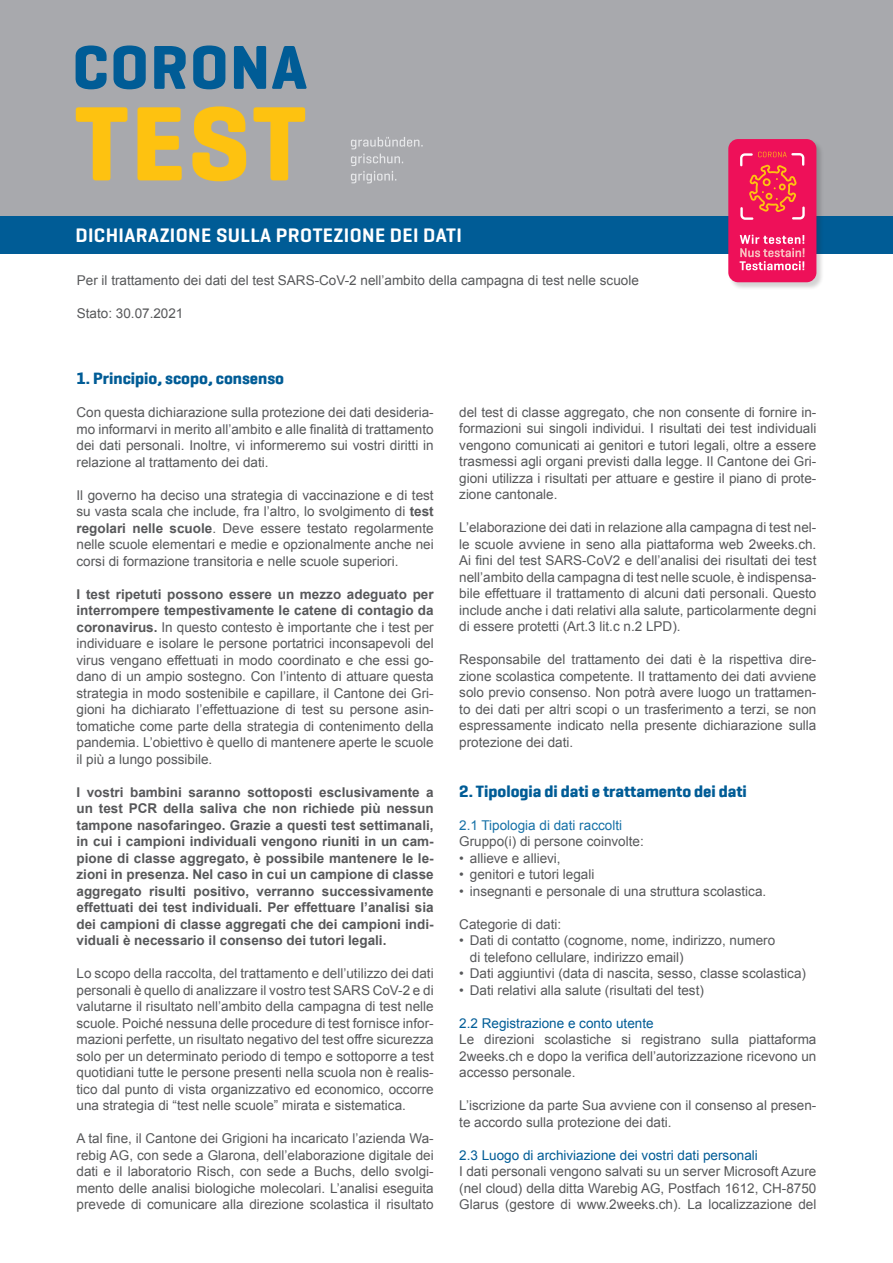
<style>
.page{position:relative;width:893px;height:1263px;background:#fff}
.page>*{position:absolute;margin:0;border:0;box-sizing:border-box;transform-origin:0 0}
.t1{font:600 19.95px "Geogrotesque";letter-spacing:.02em;color:#fff}
.t2{font:700 16.5px "Geogrotesque W01";color:#005c96}
.t3{font:13.5px/16.5px "Arial";color:#57585a;text-align:justify}
.t4{font:700 13.5px/16.5px "Arial";color:#57585a;text-align:justify}
.t5{font:13.5px "Arial";color:#005c96}
.t6{font:13.5px "Arial";color:#1671a7}
.s1{font-weight:700}
</style>
<div class="page">
<div style="left:0;top:212px;width:893px;height:42px;background:#005c96"></div>
<div style="left:0;top:0;width:893px;height:216px;background:#a8a9ad"></div>
<svg style="left:76px;top:107px;width:51px;height:73px"></svg>
<svg style="left:137px;top:107px;width:45px;height:73px"></svg>
<svg style="left:192px;top:106px;width:54px;height:75px"></svg>
<svg style="left:253px;top:107px;width:52px;height:73px"></svg>
<svg style="left:76px;top:45px;width:31px;height:44px"></svg>
<svg style="left:114px;top:45px;width:32px;height:44px"></svg>
<svg style="left:154px;top:46px;width:32px;height:43px"></svg>
<svg style="left:193px;top:45px;width:32px;height:44px"></svg>
<svg style="left:234px;top:46px;width:32px;height:43px"></svg>
<svg style="left:272px;top:46px;width:35px;height:43px"></svg>
<svg style="left:351px;top:137px;width:72px;height:46px"></svg>
<div style="left:728px;top:139px;width:97px;height:151px;background:#231f20;opacity:.2"></div>
<div style="left:728px;top:139px;width:88px;height:143px;background:#ee1059;border-radius:10px"></div>
<svg style="left:740px;top:235px;width:64px;height:35px"></svg>
<svg style="left:740px;top:152px;width:65px;height:68px"></svg>
<h1 class="t1" style="left:75px;top:223px;width:388px">DICHIARAZIONE SULLA PROTEZIONE DEI DATI</h1>
<p class="t3" style="left:77px;top:272px;width:564px">Per il trattamento dei dati del test SARS-CoV-2 nell’ambito della campagna di test nelle scuole</p>
<p class="t3" style="left:77px;top:305px;width:108px">Stato: 30.07.2021</p>
<p class="t2" style="left:77px;top:369px;width:209px">1. Principio, scopo, consenso</p>
<p class="t3" style="left:77px;top:404px;width:359px">Con questa dichiarazione sulla protezione dei dati desideria&shy;mo informarvi in merito all’ambito e alle finalità di trattamento dei dati personali. Inoltre, vi informeremo sui vostri diritti in relazione al trattamento dei dati.</p>
<p class="t3" style="left:77px;top:487px;width:359px">Il governo ha deciso una strategia di vaccinazione e di test su vasta scala che include, fra l’altro, lo svolgimento di <span class="s1">test regolari nelle scuole</span>. Deve essere testato regolarmente nelle scuole elementari e medie e opzionalmente anche nei corsi di formazione transitoria e nelle scuole superiori.</p>
<p class="t3" style="left:77px;top:586px;width:359px"><span class="s1">I test ripetuti possono essere un mezzo adeguato per interrompere tempestivamente le catene di contagio da coronavirus.</span> In questo contesto è importante che i test per individuare e isolare le persone portatrici inconsapevoli del virus vengano effettuati in modo coordinato e che essi go&shy;dano di un ampio sostegno. Con l’intento di attuare questa strategia in modo sostenibile e capillare, il Cantone dei Gri&shy;gioni ha dichiarato l’effettuazione di test su persone asin&shy;tomatiche come parte della strategia di contenimento della pandemia. L’obiettivo è quello di mantenere aperte le scuole il più a lungo possibile.</p>
<p class="t4" style="left:77px;top:784px;width:359px">I vostri bambini saranno sottoposti esclusivamente a un test PCR della saliva che non richiede più nessun tampone nasofaringeo. Grazie a questi test settimanali, in cui i campioni individuali vengono riuniti in un cam&shy;pione di classe aggregato, è possibile mantenere le le&shy;zioni in presenza. Nel caso in cui un campione di classe aggregato risulti positivo, verranno successivamente effettuati dei test individuali. Per effettuare l’analisi sia dei campioni di classe aggregati che dei campioni indi&shy;viduali è necessario il consenso dei tutori legali.</p>
<p class="t3" style="left:77px;top:965px;width:359px">Lo scopo della raccolta, del trattamento e dell’utilizzo dei dati personali è quello di analizzare il vostro test SARS CoV-2 e di valutarne il risultato nell’ambito della campagna di test nelle scuole. Poiché nessuna delle procedure di test fornisce infor&shy;mazioni perfette, un risultato negativo del test offre sicurezza solo per un determinato periodo di tempo e sottoporre a test quotidiani tutte le persone presenti nella scuola non è realis&shy;tico dal punto di vista organizzativo ed economico, occorre una strategia di “test nelle scuole” mirata e sistematica.</p>
<p class="t3" style="left:77px;top:1130px;width:359px">A tal fine, il Cantone dei Grigioni ha incaricato l’azienda Wa&shy;rebig AG, con sede a Glarona, dell’elaborazione digitale dei dati e il laboratorio Risch, con sede a Buchs, dello svolgi&shy;mento delle analisi biologiche molecolari. L’analisi eseguita prevede di comunicare alla direzione scolastica il risultato</p>
<p class="t3" style="left:459px;top:404px;width:359px">del test di classe aggregato, che non consente di fornire in&shy;formazioni sui singoli individui. I risultati dei test individuali vengono comunicati ai genitori e tutori legali, oltre a essere trasmessi agli organi previsti dalla legge. Il Cantone dei Gri&shy;gioni utilizza i risultati per attuare e gestire il piano di prote&shy;zione cantonale.</p>
<p class="t3" style="left:459px;top:519px;width:359px">L’elaborazione dei dati in relazione alla campagna di test nel&shy;le scuole avviene in seno alla piattaforma web 2weeks.ch.<br>Ai fini del test SARS-CoV2 e dell’analisi dei risultati dei test nell’ambito della campagna di test nelle scuole, è indispensa&shy;bile effettuare il trattamento di alcuni dati personali. Questo include anche i dati relativi alla salute, particolarmente degni di essere protetti (Art.3 lit.c n.2 LPD).</p>
<p class="t3" style="left:459px;top:651px;width:359px">Responsabile del trattamento dei dati è la rispettiva dire&shy;zione scolastica competente. Il trattamento dei dati avviene solo previo consenso. Non potrà avere luogo un trattamen&shy;to dei dati per altri scopi o un trasferimento a terzi, se non espressamente indicato nella presente dichiarazione sulla protezione dei dati.</p>
<p class="t2" style="left:459px;top:782px;width:289px">2. Tipologia di dati e trattamento dei dati</p>
<p class="t6" style="left:459px;top:816px;width:164px">2.1 Tipologia di dati raccolti</p>
<p class="t3" style="left:459px;top:833px;width:186px">Gruppo(i) di persone coinvolte:</p>
<p class="t3" style="left:459px;top:850px;width:103px">• allieve e allievi,</p>
<p class="t3" style="left:459px;top:866px;width:137px">• genitori e tutori legali</p>
<p class="t3" style="left:459px;top:883px;width:309px">• insegnanti e personale di una struttura scolastica.</p>
<p class="t3" style="left:459px;top:916px;width:104px">Categorie di dati:</p>
<p class="t3" style="left:470px;top:932px;width:307px;text-indent:-11px">• Dati di contatto (cognome, nome, indirizzo, numero di telefono cellulare, indirizzo email)</p>
<p class="t3" style="left:459px;top:965px;width:348px">• Dati aggiuntivi (data di nascita, sesso, classe scolastica)</p>
<p class="t3" style="left:459px;top:982px;width:246px">• Dati relativi alla salute (risultati del test)</p>
<p class="t5" style="left:459px;top:1014px;width:196px">2.2 Registrazione e conto utente</p>
<p class="t3" style="left:459px;top:1031px;width:359px">Le direzioni scolastiche si registrano sulla piattaforma 2weeks.ch e dopo la verifica dell’autorizzazione ricevono un accesso personale.</p>
<p class="t3" style="left:459px;top:1097px;width:359px">L’iscrizione da parte Sua avviene con il consenso al presen&shy;te accordo sulla protezione dei dati.</p>
<p class="t5" style="left:459px;top:1146px;width:300px">2.3 Luogo di archiviazione dei vostri dati personali</p>
<p class="t3" style="left:459px;top:1163px;width:359px">I dati personali vengono salvati su un server Microsoft Azure (nel cloud) della ditta Warebig AG, Postfach 1612, CH-8750<br>Glarus (gestore di www.2weeks.ch). La localizzazione del</p>
</div>
